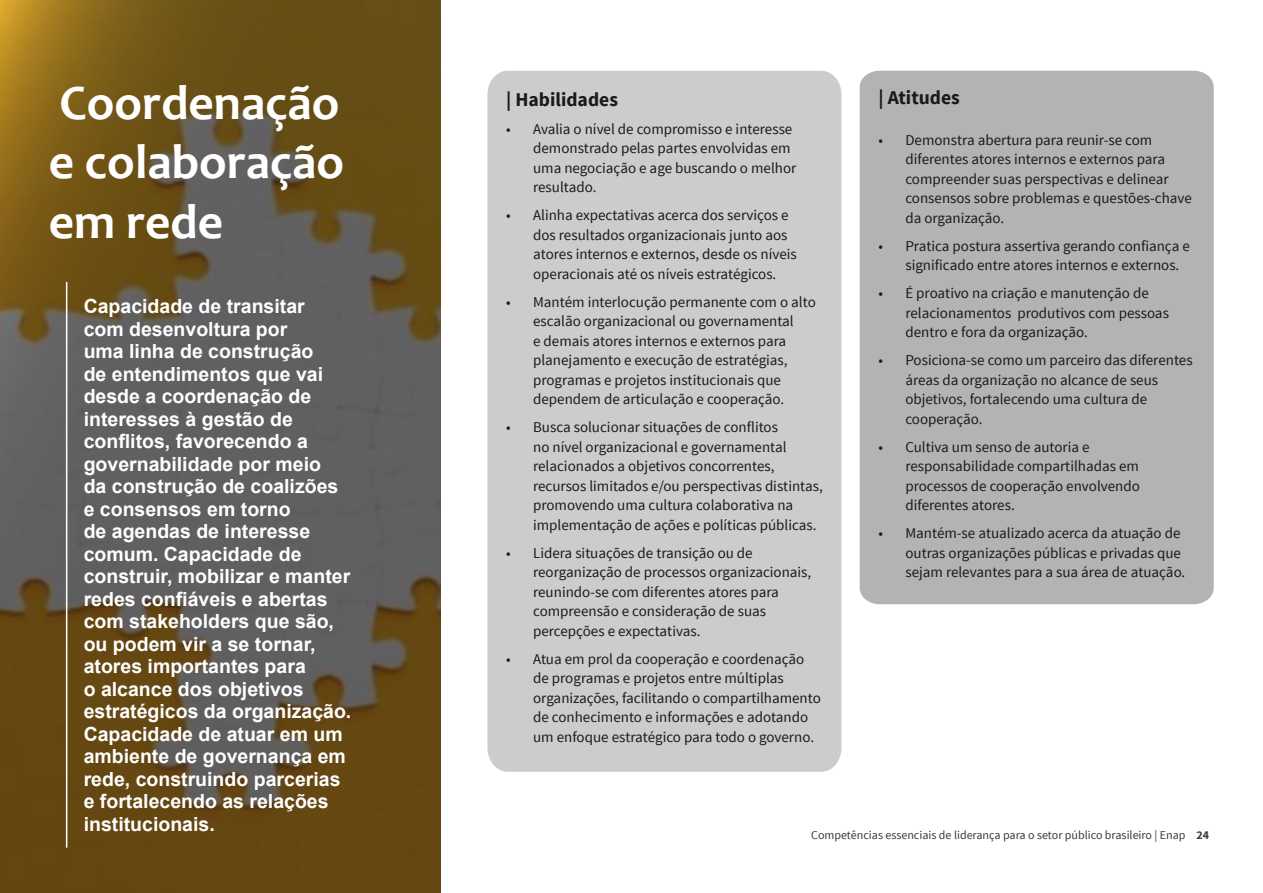
<style>
.page{position:relative;width:1263px;height:893px;background:#fff}
.page>*{position:absolute;margin:0;border:0;box-sizing:border-box;transform-origin:0 0}
.t1{font:700 49.5px/59.4px "Candara";color:#fff;text-align:justify}
.t2{font:700 19.5px/22.5px "Arial";color:#fff}
.t3{font:700 19.5px "Source Sans Pro";color:#1a1a1a}
.t4{font:15px/19.5px "Source Sans Pro";color:#1a1a1a}
.t5{font:12px "Source Sans Pro";color:#383a46}
.t6{font:700 12px "Source Sans Pro";color:#383a46}
</style>
<div class="page">
<svg style="left:0;top:0;width:440px;height:893px;background:#655637"></svg>
<hr style="left:66px;top:282px;width:1px;height:566px;background:#fff">
<div style="left:487px;top:71px;width:354px;height:701px;background:#ccc"></div>
<div style="left:860px;top:71px;width:354px;height:533px;background:#b3b3b3"></div>
<h1 class="t1" style="left:49px;top:72px;width:297px">Coordenação e colaboração em rede</h1>
<p class="t2" style="left:84px;top:295px;width:269px">Capacidade de transitar<br>com desenvoltura por<br>uma linha de construção<br>de entendimentos que vai desde a coordenação de interesses à gestão de conflitos, favorecendo a governabilidade por meio<br>da construção de coalizões e consensos em torno<br>de agendas de interesse comum. Capacidade de construir, mobilizar e manter redes confiáveis e abertas com stakeholders que são, ou podem vir a se tornar, atores importantes para<br>o alcance dos objetivos estratégicos da organização.<br>Capacidade de atuar em um ambiente de governança em rede, construindo parcerias e fortalecendo as relações institucionais.</p>
<h2 class="t3" style="left:506px;top:87px;width:113px">| Habilidades</h2>
<p class="t4" style="left:533px;top:119px;width:265px;text-indent:-27px">• Avalia o nível de compromisso e interesse demonstrado pelas partes envolvidas em uma negociação e age buscando o melhor resultado.</p>
<p class="t4" style="left:533px;top:206px;width:265px;text-indent:-27px">• Alinha expectativas acerca dos serviços e dos resultados organizacionais junto aos atores internos e externos, desde os níveis operacionais até os níveis estratégicos.</p>
<p class="t4" style="left:506px;top:292px;width:311px;text-align:center">• Mantém interlocução permanente com o alto escalão organizacional ou governamental<br>e demais atores internos e externos para planejamento e execução de estratégias, programas e projetos institucionais que dependem de articulação e cooperação.</p>
<p class="t4" style="left:533px;top:418px;width:291px;text-indent:-27px">• Busca solucionar situações de conflitos<br>no nível organizacional e governamental relacionados a objetivos concorrentes, recursos limitados e/ou perspectivas distintas, promovendo uma cultura colaborativa na implementação de ações e políticas públicas.</p>
<p class="t4" style="left:533px;top:543px;width:280px;text-indent:-27px">• Lidera situações de transição ou de reorganização de processos organizacionais, reunindo-se com diferentes atores para compreensão e consideração de suas percepções e expectativas.</p>
<p class="t4" style="left:533px;top:649px;width:289px;text-indent:-27px">• Atua em prol da cooperação e coordenação de programas e projetos entre múltiplas organizações, facilitando o compartilhamento de conhecimento e informações e adotando um enfoque estratégico para todo o governo.</p>
<h2 class="t3" style="left:878px;top:85px;width:83px">| Atitudes</h2>
<p class="t4" style="left:905px;top:130px;width:288px;text-indent:-27px">• Demonstra abertura para reunir-se com diferentes atores internos e externos para compreender suas perspectivas e delinear consensos sobre problemas e questões-chave da organização.</p>
<p class="t4" style="left:905px;top:236px;width:286px;text-indent:-27px">• Pratica postura assertiva gerando confiança e significado entre atores internos e externos.</p>
<p class="t4" style="left:905px;top:284px;width:265px;text-indent:-27px">• É proativo na criação e manutenção de relacionamentos produtivos com pessoas dentro e fora da organização.</p>
<p class="t4" style="left:905px;top:351px;width:289px;text-indent:-27px">• Posiciona-se como um parceiro das diferentes áreas da organização no alcance de seus objetivos, fortalecendo uma cultura de cooperação.</p>
<p class="t4" style="left:905px;top:437px;width:236px;text-indent:-27px">• Cultiva um senso de autoria e responsabilidade compartilhadas em processos de cooperação envolvendo diferentes atores.</p>
<p class="t4" style="left:905px;top:524px;width:281px;text-indent:-27px">• Mantém-se atualizado acerca da atuação de outras organizações públicas e privadas que sejam relevantes para a sua área de atuação.</p>
<p class="t5" style="left:811px;top:828px;width:376px">Competências essenciais de liderança para o setor público brasileiro | Enap</p>
<p class="t6" style="left:1196px;top:827px;width:14px">24</p>
</div>
